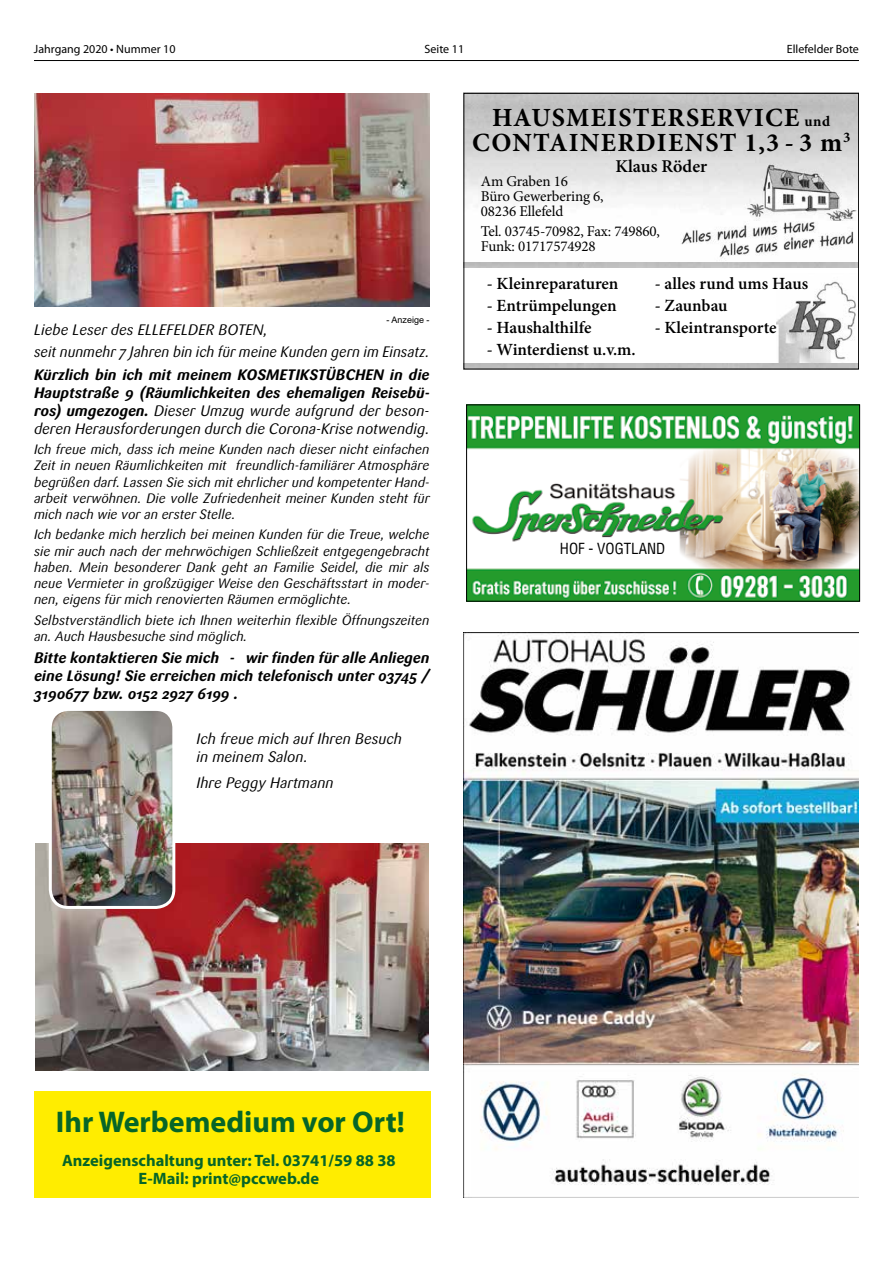
<style>
.page{position:relative;width:893px;height:1263px;background:#fff}
.page>*{position:absolute;margin:0;border:0;box-sizing:border-box;transform-origin:0 0}
.t1{font:700 30px "Myriad Pro";color:#066528}
.t2{font:700 26.25px/24.6px "Minion Pro";letter-spacing:.05em;color:#000;text-align:center}
.t3{font:600 18px "Minion Pro";color:#000}
.t4{font:600 17.1px "Minion Pro";color:#000}
.t5{font:700 16.5px/18px "Myriad Pro";color:#066528;text-align:center}
.t6{font:italic 700 15px/18px "Sari OT";color:#000;text-align:justify}
.t7{font:italic 15px/22.2px "Sari OT";color:#000}
.t8{font:15px/15px "Minion Pro";letter-spacing:-.01em;color:#000}
.t9{font:condensed 15px "Helvetica LT Std";color:#000}
.t10{font:italic 13.5px/16.2px "Sari OT";color:#000;text-align:justify}
.t11{font:12px "Myriad Pro";color:#000}
.t12{font:9px "Arial";color:#000}
.s1{font-weight:400}
.s2{font-size:14.7px}
</style>
<div class="page">
<hr style="left:34px;top:60px;width:825px;height:1px;background:#000">
<img style="left:468px;top:407px;width:390px;height:192px">
<div style="left:466px;top:405px;width:394px;height:196px;border:1px solid #000"></div>
<img style="left:463px;top:632px;width:395px;height:566px">
<img style="left:776px;top:281px;width:80px;height:82px">
<img style="left:465px;top:106px;width:392px;height:162px">
<div style="left:463px;top:93px;width:396px;height:276px;border:1px solid #000"></div>
<img style="left:34px;top:93px;width:396px;height:213px">
<img style="left:35px;top:844px;width:393px;height:226px">
<img style="left:50px;top:712px;width:124px;height:195px">
<div style="left:49px;top:708px;width:126px;height:201px;border:3px solid #fff;border-radius:18px"></div>
<div style="left:34px;top:1091px;width:397px;height:107px;background:#ffed00"></div>
<p class="t11" style="left:34px;top:42px;width:143px">Jahrgang 2020 • Nummer 10</p>
<p class="t11" style="left:425px;top:42px;width:41px">Seite 11</p>
<p class="t11" style="left:787px;top:42px;width:74px">Ellefelder Bote</p>
<p class="t12" style="left:387px;top:313px;width:45px">- Anzeige -</p>
<p class="t7" style="left:34px;top:319px;width:397px">Liebe Leser des ELLEFELDER BOTEN,<br>seit nunmehr 7 Jahren bin ich für meine Kunden gern im Einsatz.</p>
<p class="t6" style="left:34px;top:365px;width:397px">Kürzlich bin ich mit meinem KOSMETIKSTÜBCHEN in die Hauptstraße 9 (Räumlichkeiten des ehemaligen Reisebü&shy;ros) umgezogen. <span class="s1">Dieser Umzug wurde aufgrund der beson&shy;deren Herausforderungen durch die Corona-Krise notwendig.</span></p>
<p class="t10" style="left:34px;top:441px;width:397px">Ich freue mich, dass ich meine Kunden nach dieser nicht einfachen Zeit in neuen Räumlichkeiten mit freundlich-familiärer Atmosphäre begrüßen darf. Lassen Sie sich mit ehrlicher und kompetenter Hand&shy;arbeit verwöhnen. Die volle Zufriedenheit meiner Kunden steht für mich nach wie vor an erster Stelle.</p>
<p class="t10" style="left:34px;top:526px;width:397px">Ich bedanke mich herzlich bei meinen Kunden für die Treue, welche sie mir auch nach der mehrwöchigen Schließzeit entgegengebracht haben. Mein besonderer Dank geht an Familie Seidel, die mir als neue Vermieter in großzügiger Weise den Geschäftsstart in moder&shy;nen, eigens für mich renovierten Räumen ermöglichte.</p>
<p class="t10" style="left:34px;top:612px;width:397px">Selbstverständlich biete ich Ihnen weiterhin flexible Öffnungszeiten an. Auch Hausbesuche sind möglich.</p>
<p class="t6" style="left:34px;top:649px;width:397px">Bitte kontaktieren Sie mich - wir finden für alle Anliegen eine Lösung! Sie erreichen mich telefonisch unter 03745 / 3190677 bzw. 0152 2927 6199 .</p>
<p class="t7" style="left:197px;top:729px;width:207px;line-height:18px">Ich freue mich auf Ihren Besuch in meinem Salon.</p>
<p class="t7" style="left:197px;top:772px;width:139px">Ihre Peggy Hartmann</p>
<h2 class="t2" style="left:472px;top:105px;width:380px">HAUSMEISTERSERVICE <span class="s2">und<br></span>CONTAINERDIENST 1,3 - 3 m<sup>3</sup></h2>
<h3 class="t3" style="left:615px;top:154px;width:93px">Klaus Röder</h3>
<p class="t8" style="left:481px;top:174px;width:124px">Am Graben 16<br>Büro Gewerbering 6,<br>08236 Ellefeld</p>
<p class="t8" style="left:481px;top:223px;width:181px">Tel. 03745-70982, Fax: 749860,<br>Funk: 01717574928</p>
<p class="t4" style="left:487px;top:271px;width:133px">- Kleinreparaturen</p>
<p class="t4" style="left:487px;top:293px;width:131px">- Entrümpelungen</p>
<p class="t4" style="left:487px;top:315px;width:106px">- Haushalthilfe</p>
<p class="t4" style="left:487px;top:337px;width:150px">- Winterdienst u.v.m.</p>
<p class="t4" style="left:655px;top:271px;width:155px">- alles rund ums Haus</p>
<p class="t4" style="left:655px;top:293px;width:74px">- Zaunbau</p>
<p class="t4" style="left:655px;top:315px;width:123px">- Kleintransporte</p>
<p class="t9" style="left:560px;top:539px;width:107px">HOF - VOGTLAND</p>
<h1 class="t1" style="left:56px;top:1102px;width:350px">Ihr Werbemedium vor Ort!</h1>
<p class="t5" style="left:62px;top:1151px;width:335px">Anzeigenschaltung unter: Tel. 03741/59 88 38<br>E-Mail: print@pccweb.de</p>
</div>
